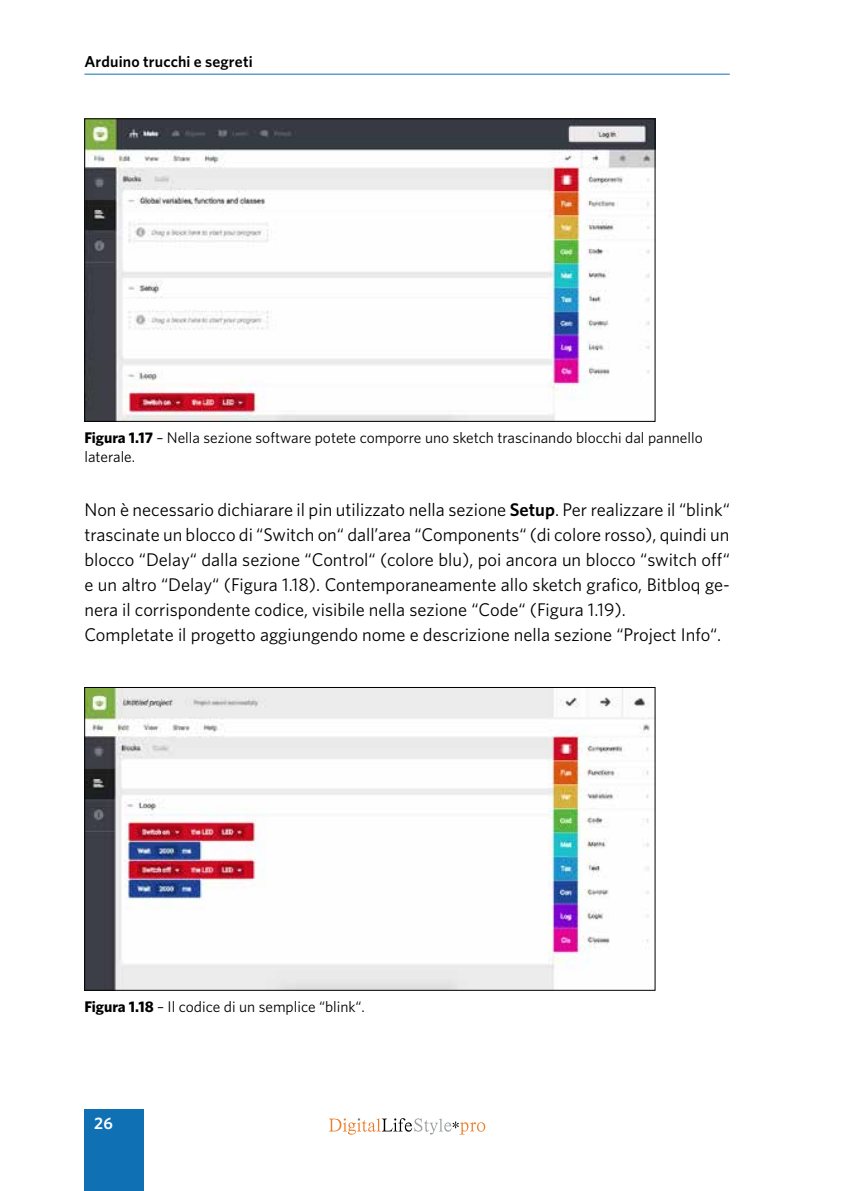
<style>
.page{position:relative;width:844px;height:1191px;background:#fff}
.page>*{position:absolute;margin:0;border:0;box-sizing:border-box;transform-origin:0 0}
.t1{font:18.38px/24.8px "Whitney";color:#000}
.t2{font:600 16.62px "Whitney";color:#fff}
.t3{font:600 15.75px "Whitney";letter-spacing:.01em;color:#000}
.t4{font:15.4px/18.6px "Whitney";color:#000}
.s1{font-weight:700}
.s2{font-weight:600}
</style>
<div class="page">
<div style="left:84px;top:1109px;width:60px;height:82px;background:#1070b4"></div>
<svg style="left:329px;top:1118px;width:156px;height:16px"></svg>
<hr style="left:84px;top:74px;width:645px;height:1px;background:#1070b4">
<img style="left:86px;top:120px;width:567px;height:299px">
<div style="left:84px;top:118px;width:571px;height:303px;border:1px solid #000"></div>
<img style="left:86px;top:689px;width:567px;height:299px">
<div style="left:84px;top:687px;width:571px;height:303px;border:1px solid #000"></div>
<p class="t3" style="left:84px;top:52px;width:170px">Arduino trucchi e segreti</p>
<p class="t4" style="left:84px;top:428px;width:619px"><span class="s1">Figura 1.17</span> – Nella sezione software potete comporre uno sketch trascinando blocchi dal pannello laterale.</p>
<p class="t1" style="left:84px;top:497px;width:646px">Non è necessario dichiarare il pin utilizzato nella sezione <span class="s2">Setup</span>. Per realizzare il “blink“ trascinate un blocco di “Switch on“ dall’area “Components“ (di colore rosso), quindi un blocco “Delay“ dalla sezione “Control“ (colore blu), poi ancora un blocco “switch off“ e un altro “Delay“ (Figura 1.18). Contemporaneamente allo sketch grafico, Bitbloq ge&shy;nera il corrispondente codice, visibile nella sezione “Code“ (Figura 1.19).<br>Completate il progetto aggiungendo nome e descrizione nella sezione “Project Info“.</p>
<p class="t4" style="left:84px;top:997px;width:282px"><span class="s1">Figura 1.18</span> – Il codice di un semplice “blink“.</p>
<p class="t2" style="left:94px;top:1113px;width:20px">26</p>
</div>
